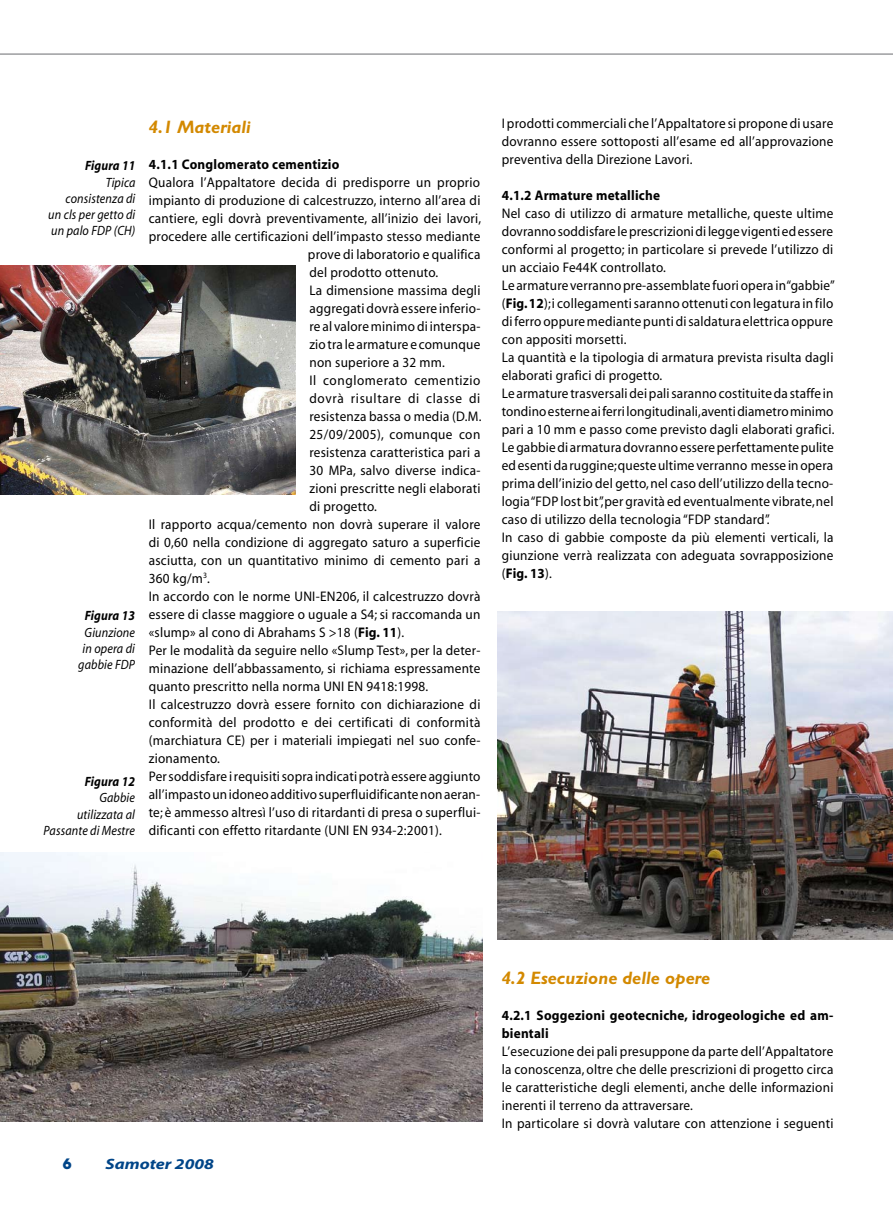
<style>
.page{position:relative;width:893px;height:1212px;background:#fff}
.page>*{position:absolute;margin:0;border:0;box-sizing:border-box;transform-origin:0 0}
.t1{font:italic 700 18px "Gill Sans";color:#d38900}
.t2{font:italic 700 15px "Myriad";color:#004588;scale:1.2 1}
.t3{font:700 14.25px "Avant Garde";color:#004588}
.t4{font:13.95px/18px "Myriad";letter-spacing:.02em;color:#000;scale:.95 1}
.t5{font:700 13.95px/18px "Myriad";letter-spacing:.02em;color:#000;scale:.95 1}
.t6{font:13.95px "Myriad";letter-spacing:.045em;color:#000;scale:.95 1}
.t7{font:13.95px "Myriad";letter-spacing:.05em;color:#000;scale:.95 1}
.t8{font:italic 13.5px/16.2px "Myriad";letter-spacing:.01em;color:#000;text-align:right;scale:.9 1}
.t9{font:italic 700 13.5px "Myriad";letter-spacing:.01em;color:#000;scale:.9 1}
.s1{font-weight:700}
</style>
<div class="page">
<hr style="left:0;top:53px;width:893px;height:2px;background:#9c9d9f">
<img style="left:0;top:265px;width:295px;height:229px">
<img style="left:0;top:852px;width:482px;height:269px">
<img style="left:497px;top:611px;width:396px;height:328px">
<p class="t9" style="left:85px;top:159px;width:57px">Figura 11</p>
<p class="t8" style="left:48px;top:174px;width:98px">Tipica consistenza di<br>un cls per getto di un palo FDP (CH)</p>
<p class="t9" style="left:85px;top:609px;width:57px">Figura 13</p>
<p class="t8" style="left:78px;top:624px;width:65px;text-align:center">Giunzione in opera di gabbie FDP</p>
<p class="t9" style="left:85px;top:775px;width:57px">Figura 12</p>
<p class="t8" style="left:44px;top:790px;width:103px">Gabbie<br>utilizzata al<br>Passante di Mestre</p>
<p class="t1" style="left:149px;top:116px;width:104px">4.1 Materiali</p>
<p class="t5" style="left:149px;top:156px;width:202px">4.1.1 Conglomerato cementizio</p>
<p class="t4" style="left:149px;top:174px;width:350px">Qualora l’Appaltatore decida di predisporre un proprio</p>
<p class="t4" style="left:149px;top:192px;width:351px">impianto di produzione di calcestruzzo, interno all’area di</p>
<p class="t4" style="left:149px;top:210px;width:352px">cantiere, egli dovrà preventivamente, all’inizio dei lavori,</p>
<p class="t4" style="left:149px;top:228px;width:351px">procedere alle certificazioni dell’impasto stesso mediante</p>
<p class="t4" style="left:308px;top:246px;width:183px">prove di laboratorio e qualifica</p>
<p class="t4" style="left:309px;top:264px;width:137px">del prodotto ottenuto.</p>
<p class="t4" style="left:309px;top:282px;width:181px">La dimensione massima degli</p>
<p class="t4" style="left:309px;top:300px;width:182px">aggregati dovrà essere inferio-</p>
<p class="t4" style="left:309px;top:318px;width:182px">re al valore minimo di interspa-</p>
<p class="t4" style="left:309px;top:336px;width:181px">zio tra le armature e comunque</p>
<p class="t4" style="left:309px;top:354px;width:144px">non superiore a 32 mm.</p>
<p class="t6" style="left:309px;top:373px;width:182px">Il conglomerato cementizio</p>
<p class="t7" style="left:309px;top:391px;width:181px">dovrà risultare di classe di</p>
<p class="t4" style="left:309px;top:408px;width:183px">resistenza bassa o media (D.M.</p>
<p class="t4" style="left:309px;top:426px;width:181px">25/09/2005), comunque con</p>
<p class="t4" style="left:309px;top:444px;width:182px">resistenza caratteristica pari a</p>
<p class="t4" style="left:309px;top:462px;width:181px">30 MPa, salvo diverse indica-</p>
<p class="t4" style="left:309px;top:480px;width:182px">zioni prescritte negli elaborati</p>
<p class="t4" style="left:309px;top:498px;width:73px">di progetto.</p>
<p class="t4" style="left:149px;top:516px;width:351px">Il rapporto acqua/cemento non dovrà superare il valore</p>
<p class="t4" style="left:149px;top:534px;width:351px">di 0,60 nella condizione di aggregato saturo a superficie</p>
<p class="t4" style="left:149px;top:552px;width:351px">asciutta, con un quantitativo minimo di cemento pari a</p>
<p class="t4" style="left:149px;top:570px;width:66px">360 kg/m<sup>3</sup>.</p>
<p class="t4" style="left:149px;top:588px;width:351px">In accordo con le norme UNI-EN206, il calcestruzzo dovrà</p>
<p class="t4" style="left:149px;top:606px;width:351px">essere di classe maggiore o uguale a S4; si raccomanda un</p>
<p class="t4" style="left:149px;top:624px;width:270px">«slump» al cono di Abrahams S &gt;18 (<span class="s1">Fig. 11</span>).</p>
<p class="t4" style="left:149px;top:642px;width:351px">Per le modalità da seguire nello «Slump Test», per la deter-</p>
<p class="t4" style="left:149px;top:660px;width:351px">minazione dell’abbassamento, si richiama espressamente</p>
<p class="t4" style="left:149px;top:678px;width:296px">quanto prescritto nella norma UNI EN 9418:1998.</p>
<p class="t4" style="left:149px;top:696px;width:351px">Il calcestruzzo dovrà essere fornito con dichiarazione di</p>
<p class="t4" style="left:149px;top:714px;width:351px">conformità del prodotto e dei certificati di conformità</p>
<p class="t4" style="left:149px;top:732px;width:351px">(marchiatura CE) per i materiali impiegati nel suo confe-</p>
<p class="t4" style="left:149px;top:750px;width:76px">zionamento.</p>
<p class="t4" style="left:149px;top:768px;width:351px">Per soddisfare i requisiti sopra indicati potrà essere aggiunto</p>
<p class="t4" style="left:149px;top:786px;width:350px">all’impasto un idoneo additivo superfluidificante non aeran-</p>
<p class="t4" style="left:149px;top:804px;width:351px">te; è ammesso altresì l’uso di ritardanti di presa o superflui-</p>
<p class="t4" style="left:149px;top:822px;width:310px">dificanti con effetto ritardante (UNI EN 934-2:2001).</p>
<p class="t4" style="left:502px;top:115px;width:351px;text-align:justify">I prodotti commerciali che l’Appaltatore si propone di usare dovranno essere sottoposti all’esame ed all’approvazione preventiva della Direzione Lavori.</p>
<p class="t5" style="left:502px;top:187px;width:168px">4.1.2 Armature metalliche</p>
<p class="t4" style="left:502px;top:205px;width:352px">Nel caso di utilizzo di armature metalliche, queste ultime dovranno soddisfare le prescrizioni di legge vigenti ed essere conformi al progetto; in particolare si prevede l’utilizzo di un acciaio Fe44K controllato.<br>Le armature verranno pre-assemblate fuori opera in “gabbie” (<span class="s1">Fig. 12</span>); i collegamenti saranno ottenuti con legatura in filo di ferro oppure mediante punti di saldatura elettrica oppure con appositi morsetti.<br>La quantità e la tipologia di armatura prevista risulta dagli elaborati grafici di progetto.<br>Le armature trasversali dei pali saranno costituite da staffe in tondino esterne ai ferri longitudinali, aventi diametro minimo pari a 10 mm e passo come previsto dagli elaborati grafici.<br>Le gabbie di armatura dovranno essere perfettamente pulite ed esenti da ruggine; queste ultime verranno messe in opera prima dell’inizio del getto, nel caso dell’utilizzo della tecno&shy;logia “FDP lost bit”, per gravità ed eventualmente vibrate, nel caso di utilizzo della tecnologia “FDP standard”.<br>In caso di gabbie composte da più elementi verticali, la giunzione verrà realizzata con adeguata sovrapposizione (<span class="s1">Fig. 13</span>).</p>
<p class="t3" style="left:63px;top:1154px;width:10px">6</p>
<p class="t2" style="left:105px;top:1156px;width:92px">Samoter 2008</p>
<p class="t1" style="left:502px;top:967px;width:210px">4.2 Esecuzione delle opere</p>
<p class="t5" style="left:502px;top:1006px;width:351px">4.2.1 Soggezioni geotecniche, idrogeologiche ed am&shy;bientali</p>
<p class="t4" style="left:502px;top:1043px;width:351px">L’esecuzione dei pali presuppone da parte dell’Appaltatore la conoscenza, oltre che delle prescrizioni di progetto circa le caratteristiche degli elementi, anche delle informazioni inerenti il terreno da attraversare.<br>In particolare si dovrà valutare con attenzione i seguenti</p>
</div>
